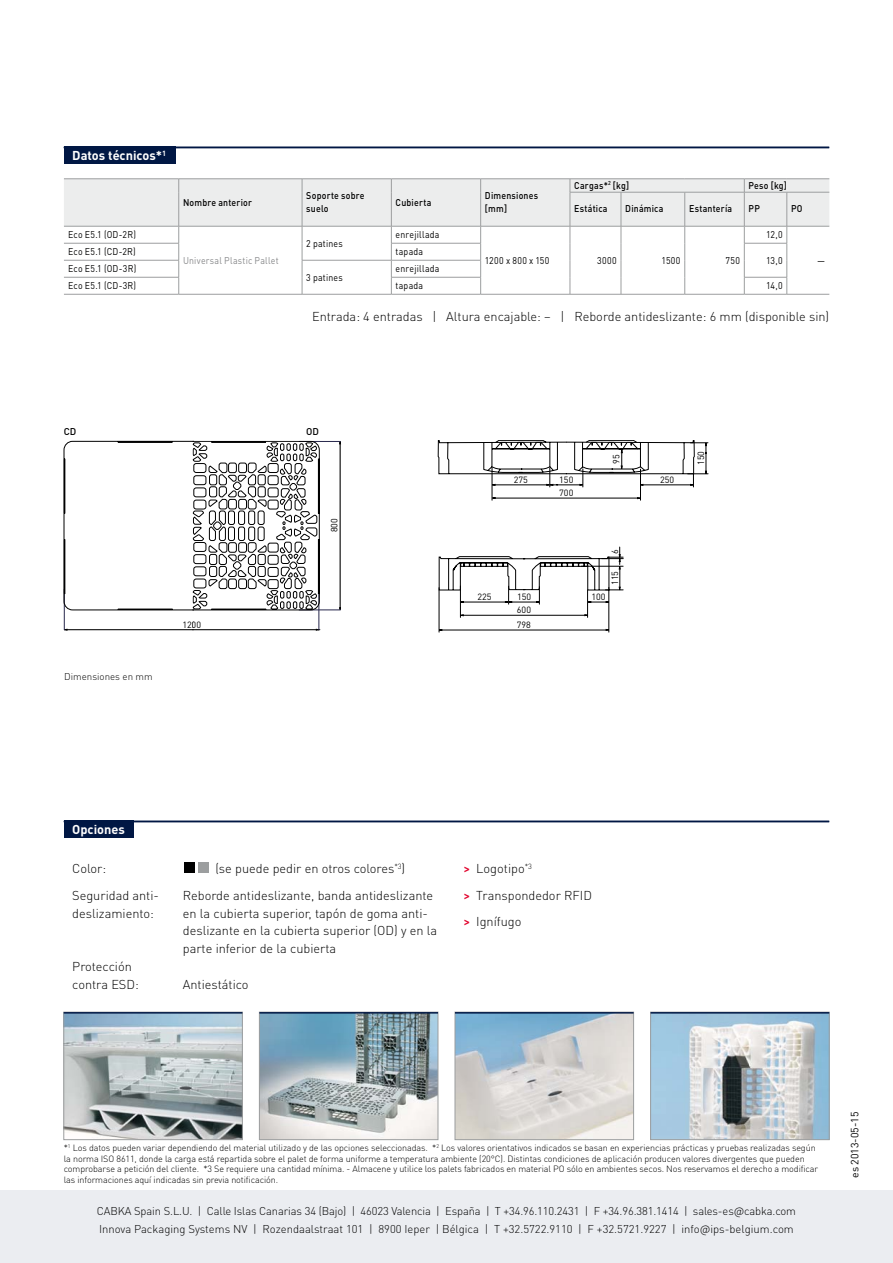
<style>
.page{position:relative;width:893px;height:1263px;background:#fff}
.page>*{position:absolute;margin:0;border:0;box-sizing:border-box;transform-origin:0 0}
.t1{font:300 12.75px/17.7px "DIN Pro";color:#000}
.t2{font:700 12.75px "DIN Pro";color:#fff}
.t3{font:300 11.25px/18px "DIN Pro";letter-spacing:-.01em;color:#000}
.t4{font:10.5px "DIN Pro";color:#000}
.t5{font:9.75px/17px "DIN Pro";letter-spacing:.025em;color:#000;scale:.9 1}
.t6{font:500 9.75px/13.5px "DIN Pro";letter-spacing:.025em;color:#000;scale:.9 1}
.t7{font:9.75px "DIN Pro";letter-spacing:.025em;color:#87888a;scale:.9 1}
.t8{font:300 9.75px "DIN Pro";color:#000}
.t9{font:500 9.75px "DIN Pro";letter-spacing:.025em;color:#000}
.t10{font:300 9px/10.8px "DIN Pro";letter-spacing:-.01em;color:#000}
.t11{font:9px/15.1px "DIN Pro";color:#000}
.s1{font-weight:500;color:#e2002b}
</style>
<div class="page">
<div style="left:184px;top:862px;width:10px;height:11px;background:#000"></div>
<div style="left:199px;top:862px;width:10px;height:11px;background:#9c9e9f"></div>
<img style="left:652px;top:1014px;width:175px;height:124px">
<div style="left:650px;top:1012px;width:179px;height:128px;border:1px solid #9c9e9f"></div>
<img style="left:457px;top:1014px;width:175px;height:124px">
<div style="left:455px;top:1012px;width:179px;height:128px;border:1px solid #9c9e9f"></div>
<img style="left:261px;top:1014px;width:175px;height:124px">
<div style="left:259px;top:1012px;width:179px;height:128px;border:1px solid #9c9e9f"></div>
<img style="left:66px;top:1014px;width:175px;height:124px">
<div style="left:64px;top:1012px;width:179px;height:128px;border:1px solid #9c9e9f"></div>
<hr style="left:64px;top:1012px;width:178px;height:1px;background:#001744">
<hr style="left:259px;top:1012px;width:179px;height:1px;background:#001744">
<hr style="left:455px;top:1012px;width:179px;height:1px;background:#001744">
<hr style="left:651px;top:1012px;width:178px;height:1px;background:#001744">
<hr style="left:67px;top:629px;width:126px;height:1px;background:#000">
<hr style="left:64px;top:589px;width:1px;height:41px;background:#27274c">
<hr style="left:192px;top:629px;width:125px;height:1px;background:#000">
<hr style="left:299px;top:610px;width:41px;height:1px;background:#27274c">
<hr style="left:319px;top:592px;width:1px;height:38px;background:#27274c">
<svg style="left:64px;top:441px;width:277px;height:169px"></svg>
<hr style="left:440px;top:620px;width:165px;height:1px;background:#000">
<svg style="left:437px;top:440px;width:271px;height:61px"></svg>
<hr style="left:609px;top:587px;width:1px;height:45px;background:#000">
<hr style="left:439px;top:588px;width:1px;height:44px;background:#000">
<hr style="left:441px;top:630px;width:165px;height:1px;background:#000">
<hr style="left:644px;top:546px;width:49px;height:1px;background:#000">
<hr style="left:496px;top:546px;width:144px;height:1px;background:#000">
<svg style="left:438px;top:546px;width:185px;height:73px"></svg>
<div style="left:0;top:1191px;width:893px;height:72px;background:#ebedf1"></div>
<hr style="left:64px;top:821px;width:765px;height:1px;background:#001744">
<hr style="left:64px;top:147px;width:765px;height:1px;background:#001744">
<div style="left:64px;top:821px;width:69px;height:17px;background:#001744"></div>
<div style="left:64px;top:147px;width:111px;height:17px;background:#001744"></div>
<hr style="left:64px;top:294px;width:115px;height:1px;background:#9c9e9f">
<hr style="left:179px;top:294px;width:123px;height:1px;background:#9c9e9f">
<hr style="left:302px;top:294px;width:89px;height:1px;background:#9c9e9f">
<hr style="left:391px;top:294px;width:90px;height:1px;background:#9c9e9f">
<hr style="left:481px;top:294px;width:89px;height:1px;background:#9c9e9f">
<svg style="left:64px;top:179px;width:765px;height:115px"></svg>
<hr style="left:744px;top:192px;width:43px;height:1px;background:#9c9e9f">
<hr style="left:787px;top:192px;width:42px;height:1px;background:#9c9e9f">
<hr style="left:787px;top:192px;width:1px;height:34px;background:#9c9e9f">
<hr style="left:744px;top:243px;width:43px;height:1px;background:#9c9e9f">
<hr style="left:744px;top:277px;width:43px;height:1px;background:#9c9e9f">
<hr style="left:744px;top:294px;width:43px;height:1px;background:#9c9e9f">
<hr style="left:787px;top:294px;width:42px;height:1px;background:#9c9e9f">
<hr style="left:570px;top:192px;width:51px;height:1px;background:#9c9e9f">
<hr style="left:570px;top:192px;width:1px;height:34px;background:#9c9e9f">
<hr style="left:570px;top:226px;width:51px;height:1px;background:#9c9e9f">
<hr style="left:570px;top:294px;width:51px;height:1px;background:#9c9e9f">
<hr style="left:621px;top:192px;width:64px;height:1px;background:#9c9e9f">
<hr style="left:621px;top:192px;width:1px;height:34px;background:#9c9e9f">
<hr style="left:621px;top:226px;width:64px;height:1px;background:#9c9e9f">
<hr style="left:621px;top:294px;width:64px;height:1px;background:#9c9e9f">
<hr style="left:685px;top:192px;width:59px;height:1px;background:#9c9e9f">
<hr style="left:684px;top:192px;width:1px;height:34px;background:#9c9e9f">
<hr style="left:744px;top:192px;width:1px;height:34px;background:#9c9e9f">
<hr style="left:685px;top:226px;width:59px;height:1px;background:#9c9e9f">
<hr style="left:685px;top:294px;width:59px;height:1px;background:#9c9e9f">
<hr style="left:744px;top:226px;width:43px;height:1px;background:#9c9e9f">
<hr style="left:787px;top:226px;width:42px;height:1px;background:#9c9e9f">
<h1 class="t2" style="left:72px;top:147px;width:95px">Datos técnicos*<sup>1</sup></h1>
<p class="t5" style="left:68px;top:226px;width:77px">Eco E5.1 (OD-2R)</p>
<p class="t5" style="left:68px;top:243px;width:77px">Eco E5.1 (CD-2R)</p>
<p class="t5" style="left:68px;top:260px;width:77px">Eco E5.1 (OD-3R)<br>Eco E5.1 (CD-3R)</p>
<p class="t6" style="left:183px;top:195px;width:78px">Nombre anterior</p>
<p class="t6" style="left:306px;top:188px;width:66px">Soporte sobre suelo</p>
<p class="t6" style="left:396px;top:195px;width:41px">Cubierta</p>
<p class="t6" style="left:485px;top:188px;width:61px">Dimensiones [mm]</p>
<p class="t6" style="left:574px;top:178px;width:63px">Cargas*<sup>2</sup> [kg]</p>
<p class="t6" style="left:748px;top:178px;width:44px">Peso [kg]</p>
<p class="t6" style="left:574px;top:201px;width:39px">Estática</p>
<p class="t6" style="left:625px;top:201px;width:44px">Dinámica</p>
<p class="t6" style="left:689px;top:201px;width:49px">Estantería</p>
<p class="t6" style="left:748px;top:201px;width:14px">PP</p>
<p class="t6" style="left:791px;top:201px;width:14px">PO</p>
<p class="t5" style="left:306px;top:235px;width:42px">2 patines</p>
<p class="t5" style="left:396px;top:226px;width:50px">enrejillada tapada</p>
<p class="t5" style="left:306px;top:269px;width:42px">3 patines</p>
<p class="t5" style="left:396px;top:260px;width:50px">enrejillada tapada</p>
<p class="t7" style="left:183px;top:254px;width:108px">Universal Plastic Pallet</p>
<p class="t5" style="left:485px;top:251px;width:73px">1200 x 800 x 150</p>
<p class="t5" style="left:597px;top:251px;width:23px">3000</p>
<p class="t5" style="left:662px;top:251px;width:23px">1500</p>
<p class="t5" style="left:726px;top:251px;width:18px">750</p>
<p class="t5" style="left:766px;top:226px;width:20px">12,0</p>
<p class="t5" style="left:766px;top:251px;width:20px">13,0</p>
<p class="t5" style="left:766px;top:277px;width:20px">14,0</p>
<p class="t5" style="left:817px;top:251px;width:10px">—</p>
<h1 class="t1" style="left:312px;top:307px;width:519px">Entrada: 4 entradas | Altura encajable: – | Reborde antideslizante: 6 mm (disponible sin)</h1>
<p class="t9" style="left:64px;top:425px;width:14px">CD</p>
<p class="t9" style="left:306px;top:425px;width:14px">OD</p>
<p class="t11" style="left:326px;top:532px;width:16px;rotate:-90deg">800</p>
<p class="t8" style="left:64px;top:669px;width:90px">Dimensiones en mm</p>
<p class="t11" style="left:182px;top:617px;width:40px">12001200</p>
<p class="t11" style="left:608px;top:464px;width:11px;rotate:-90deg">95</p>
<p class="t11" style="left:693px;top:465px;width:16px;rotate:-90deg">150</p>
<p class="t11" style="left:514px;top:472px;width:16px">275</p>
<p class="t11" style="left:660px;top:472px;width:16px">250</p>
<p class="t11" style="left:559px;top:473px;width:16px;line-height:12.8px">150<br>700</p>
<p class="t11" style="left:560px;top:481px;width:16px">150</p>
<p class="t11" style="left:607px;top:554px;width:6px;rotate:-90deg">6</p>
<p class="t11" style="left:607px;top:585px;width:16px;rotate:-90deg">115</p>
<p class="t11" style="left:477px;top:589px;width:16px">225</p>
<p class="t11" style="left:517px;top:589px;width:16px">150</p>
<p class="t11" style="left:591px;top:589px;width:16px">100</p>
<p class="t11" style="left:516px;top:592px;width:16px">600<br>798</p>
<p class="t11" style="left:517px;top:602px;width:16px">600<br>798</p>
<h1 class="t2" style="left:72px;top:821px;width:54px">Opciones</h1>
<h1 class="t1" style="left:72px;top:859px;width:35px">Color:</h1>
<h1 class="t1" style="left:215px;top:859px;width:191px">(se puede pedir en otros colores<sup>*3</sup>)</h1>
<h1 class="t1" style="left:72px;top:885px;width:88px">Seguridad anti-</h1>
<h1 class="t1" style="left:183px;top:885px;width:252px">Reborde antideslizante, banda antideslizante</h1>
<h1 class="t1" style="left:72px;top:903px;width:83px">deslizamiento:</h1>
<h1 class="t1" style="left:183px;top:903px;width:256px">en la cubierta superior, tapón de goma anti&shy;deslizante en la cubierta superior (OD) y en la parte inferior de la cubierta</h1>
<h1 class="t1" style="left:72px;top:957px;width:68px">Protección contra ESD:</h1>
<h1 class="t1" style="left:183px;top:975px;width:67px">Antiestático</h1>
<h1 class="t1" style="left:463px;top:854px;width:130px;line-height:26.5px"><span class="s1">&gt;</span> Logotipo<sup>*3<br></sup><span class="s1">&gt;</span> Transpondedor RFID <span class="s1">&gt;</span> Ignífugo</h1>
<p class="t10" style="left:64px;top:1142px;width:756px">*<sup>1</sup> Los datos pueden variar dependiendo del material utilizado y de las opciones seleccionadas. *<sup>2</sup> Los valores orientativos indicados se basan en experiencias prácticas y pruebas realizadas según la norma ISO 8611, donde la carga está repartida sobre el palet de forma uniforme a temperatura ambiente (20°C). Distintas condiciones de aplicación producen valores divergentes que pueden comprobarse a petición del cliente. *3 Se requiere una cantidad mínima. - Almacene y utilice los palets fabricados en material PO sólo en ambientes secos. Nos reservamos el derecho a modificar las informaciones aquí indicadas sin previa notificación.</p>
<p class="t3" style="left:97px;top:1202px;width:701px">CABKA Spain S.L.U. | Calle Islas Canarias 34 (Bajo) | 46023 Valencia | España | T +34.96.110.2431 | F +34.96.381.1414 | sales-es@cabka.com<br>Innova Packaging Systems NV | Rozendaalstraat 101 | 8900 Ieper | Bélgica | T +32.5722.9110 | F +32.5721.9227 | info@ips-belgium.com</p>
<p class="t4" style="left:847px;top:1178px;width:68px;rotate:-90deg">es 2013-05-15</p>
</div>
